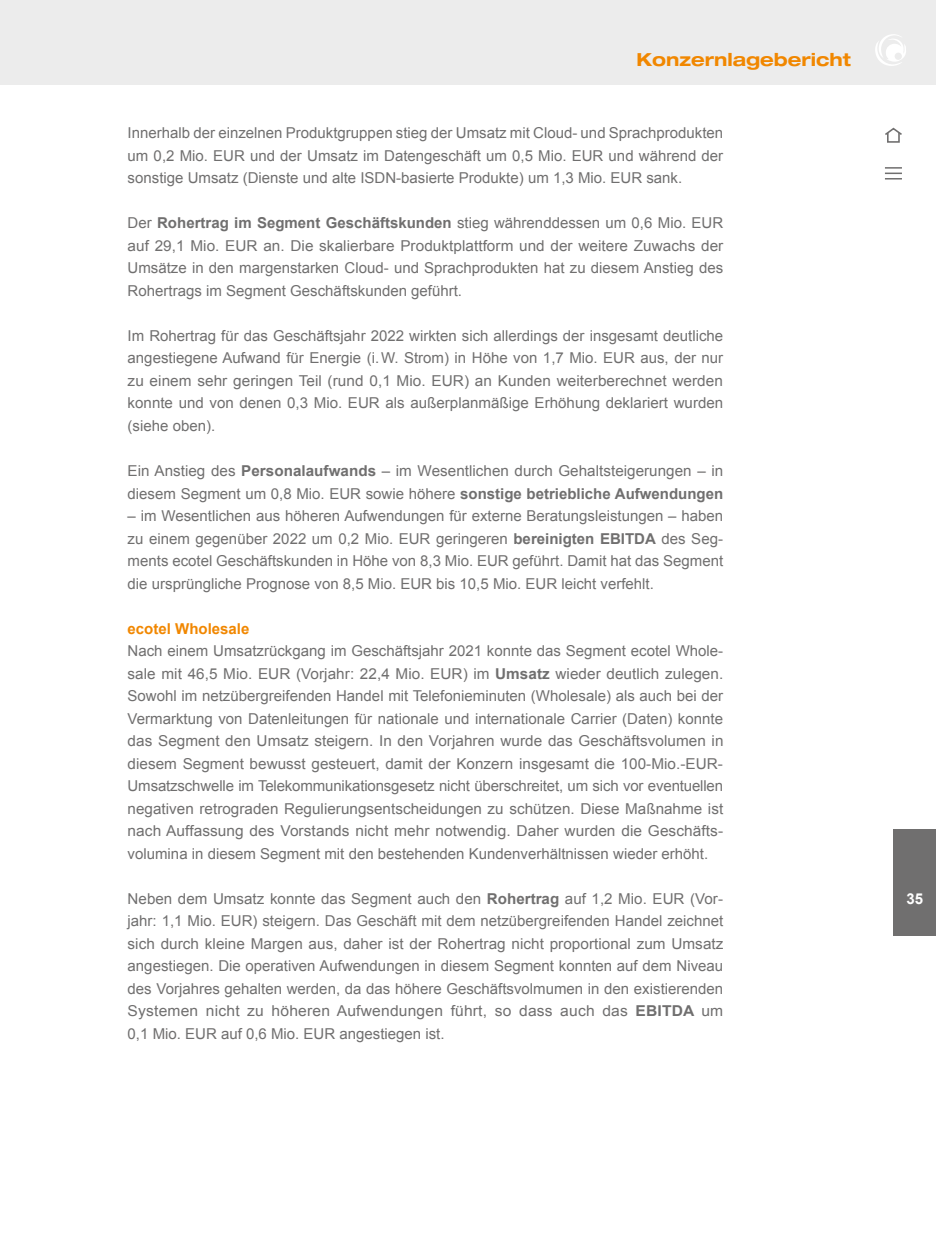
<style>
.page{position:relative;width:936px;height:1234px;background:#fff}
.page>*{position:absolute;margin:0;border:0;box-sizing:border-box;transform-origin:0 0}
.t1{font:700 expanded 18px "Helvetica Neue LT Std";color:#f18700}
.t2{font:15px/22.5px "Arial";color:#706f6f;text-align:justify}
.t3{font:700 15px "Arial";color:#f18700}
.t4{font:700 15px "Arial";color:#fff}
.s1{font-weight:700}
</style>
<div class="page">
<div style="left:0;top:0;width:935px;height:85px;background:#ececec"></div>
<svg style="left:875px;top:34px;width:31px;height:32px"></svg>
<div style="left:893px;top:829px;width:42px;height:106px;background:#706f6f"></div>
<svg style="left:885px;top:167px;width:16px;height:12px"></svg>
<svg style="left:885px;top:127px;width:17px;height:16px"></svg>
<p class="t1" style="left:636px;top:48px;width:216px">Konzernlagebericht</p>
<p class="t2" style="left:128px;top:122px;width:597px">Innerhalb der einzelnen Produktgruppen stieg der Umsatz mit Cloud- und Sprachprodukten um 0,2 Mio. EUR und der Umsatz im Datengeschäft um 0,5 Mio. EUR und während der sonstige Umsatz (Dienste und alte ISDN-basierte Produkte) um 1,3 Mio. EUR sank.</p>
<p class="t2" style="left:128px;top:212px;width:597px">Der <span class="s1">Rohertrag im Segment Geschäftskunden</span> stieg währenddessen um 0,6 Mio. EUR auf 29,1 Mio. EUR an. Die skalierbare Produktplattform und der weitere Zuwachs der Umsätze in den margenstarken Cloud- und Sprachprodukten hat zu diesem Anstieg des Rohertrags im Segment Geschäftskunden geführt.</p>
<p class="t2" style="left:128px;top:324px;width:597px">Im Rohertrag für das Geschäftsjahr 2022 wirkten sich allerdings der insgesamt deutliche angestiegene Aufwand für Energie (i.W. Strom) in Höhe von 1,7 Mio. EUR aus, der nur zu einem sehr geringen Teil (rund 0,1 Mio. EUR) an Kunden weiterberechnet werden konnte und von denen 0,3 Mio. EUR als außerplanmäßige Erhöhung deklariert wurden (siehe oben).</p>
<p class="t2" style="left:128px;top:459px;width:597px">Ein Anstieg des <span class="s1">Personalaufwands</span> – im Wesentlichen durch Gehaltsteigerungen – in diesem Segment um 0,8 Mio. EUR sowie höhere <span class="s1">sonstige betriebliche Aufwendungen</span></p>
<p class="t2" style="left:128px;top:504px;width:597px">– im Wesentlichen aus höheren Aufwendungen für externe Beratungsleistungen – haben zu einem gegenüber 2022 um 0,2 Mio. EUR geringeren <span class="s1">bereinigten EBITDA</span> des Seg&shy;ments ecotel Geschäftskunden in Höhe von 8,3 Mio. EUR geführt. Damit hat das Segment die ursprüngliche Prognose von 8,5 Mio. EUR bis 10,5 Mio. EUR leicht verfehlt.</p>
<p class="t3" style="left:128px;top:618px;width:123px">ecotel Wholesale</p>
<p class="t2" style="left:128px;top:639px;width:597px">Nach einem Umsatzrückgang im Geschäftsjahr 2021 konnte das Segment ecotel Whole&shy;sale mit 46,5 Mio. EUR (Vorjahr: 22,4 Mio. EUR) im <span class="s1">Umsatz</span> wieder deutlich zulegen.<br>Sowohl im netzübergreifenden Handel mit Telefonieminuten (Wholesale) als auch bei der Vermarktung von Datenleitungen für nationale und internationale Carrier (Daten) konnte das Segment den Umsatz steigern. In den Vorjahren wurde das Geschäftsvolumen in diesem Segment bewusst gesteuert, damit der Konzern insgesamt die 100-Mio.-EUR-Umsatzschwelle im Telekommunikationsgesetz nicht überschreitet, um sich vor eventuellen negativen retrograden Regulierungsentscheidungen zu schützen. Diese Maßnahme ist nach Auffassung des Vorstands nicht mehr notwendig. Daher wurden die Geschäfts&shy;volumina in diesem Segment mit den bestehenden Kundenverhältnissen wieder erhöht.</p>
<p class="t2" style="left:128px;top:887px;width:597px">Neben dem Umsatz konnte das Segment auch den <span class="s1">Rohertrag</span> auf 1,2 Mio. EUR (Vor&shy;jahr: 1,1 Mio. EUR) steigern. Das Geschäft mit dem netzübergreifenden Handel zeichnet sich durch kleine Margen aus, daher ist der Rohertrag nicht proportional zum Umsatz angestiegen. Die operativen Aufwendungen in diesem Segment konnten auf dem Niveau des Vorjahres gehalten werden, da das höhere Geschäftsvolmumen in den existierenden Systemen nicht zu höheren Aufwendungen führt, so dass auch das <span class="s1">EBITDA</span> um 0,1 Mio. EUR auf 0,6 Mio. EUR angestiegen ist.</p>
<p class="t4" style="left:906px;top:888px;width:18px">35</p>
</div>
